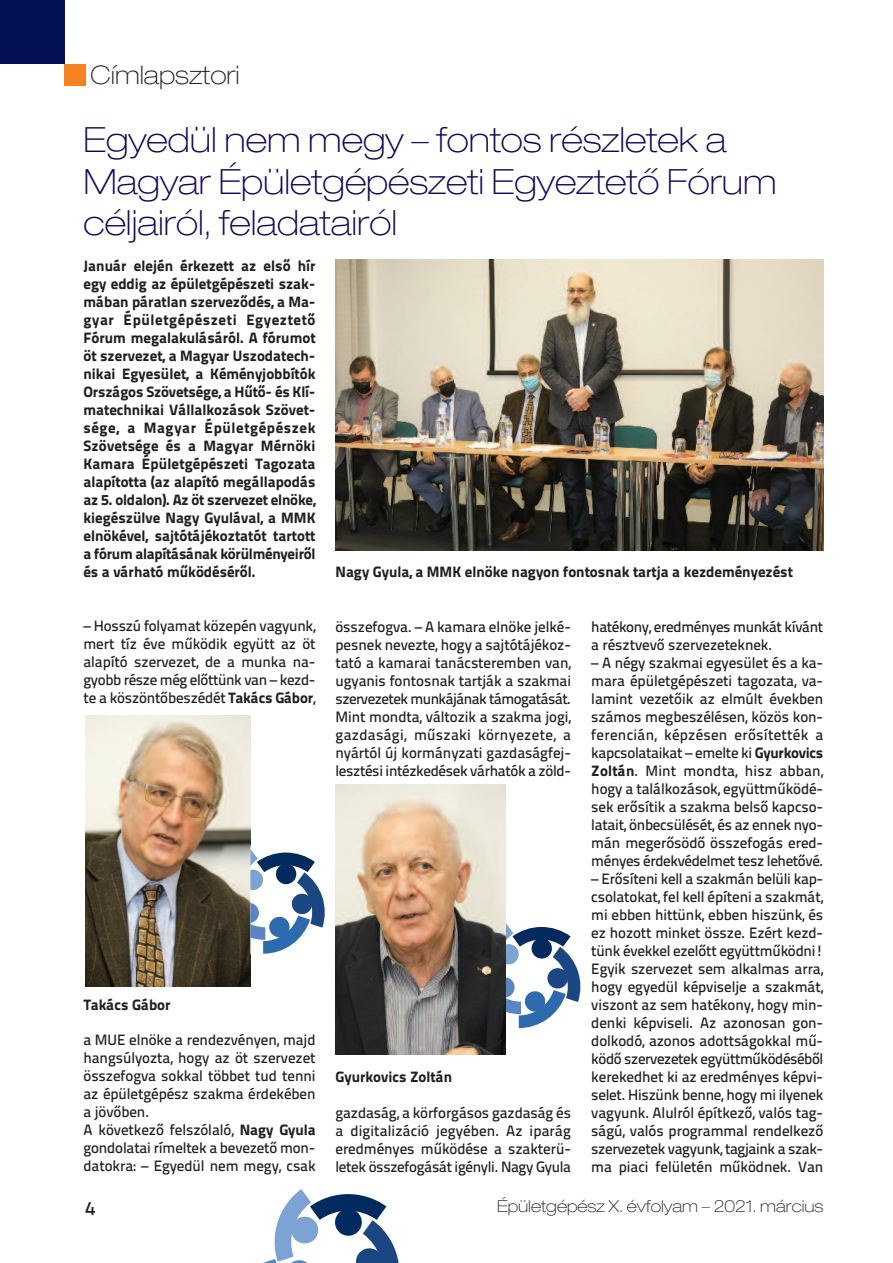
<style>
.page{position:relative;width:893px;height:1263px;background:#fff}
.page>*{position:absolute;margin:0;border:0;box-sizing:border-box;transform-origin:0 0}
.t1{font:100 expanded 34.8px/41.7px "Helvetica Neue LT Pro";color:#110658}
.t2{font:100 expanded 25.65px "Helvetica Neue LT Pro";color:#231f20}
.t3{font:500 19.5px "Titillium Text";color:#231f20}
.t4{font:100 expanded 16.5px "Helvetica Neue LT Pro";color:#231f20}
.t5{font:500 15px/18px "Titillium Text";letter-spacing:-.005em;color:#231f20;text-align:justify}
.t6{font:15px/18px "Titillium Text Heavvy";color:#231f20;text-align:justify}
.t7{font:500 15px/18px "Titillium Text";letter-spacing:-.025em;color:#231f20}
.s1{font-family:"Titillium Text Heavvy";font-weight:400}
</style>
<div class="page">
<div style="left:64px;top:64px;width:22px;height:21px;background:#f58220"></div>
<div style="left:0;top:0;width:64px;height:64px;background:#041156"></div>
<img style="left:336px;top:260px;width:487px;height:291px">
<img style="left:336px;top:785px;width:170px;height:270px">
<img style="left:85px;top:715px;width:165px;height:271px">
<svg style="left:250px;top:849px;width:75px;height:105px"></svg>
<svg style="left:506px;top:923px;width:75px;height:105px"></svg>
<svg style="left:263px;top:1189px;width:136px;height:74px"></svg>
<h2 class="t2" style="left:90px;top:65px;width:151px">Címlapsztori</h2>
<h1 class="t1" style="left:83px;top:122px;width:695px">Egyedül nem megy – fontos részletek a<br>Magyar Épületgépészeti Egyeztető Fórum céljairól, feladatairól</h1>
<p class="t6" style="left:83px;top:258px;width:234px">Január elején érkezett az első hír egy eddig az épületgépészeti szak&shy;mában páratlan szerveződés, a Ma&shy;gyar Épületgépészeti Egyeztető Fórum megalakulásáról. A fórumot öt szervezet, a Magyar Uszodatech&shy;nikai Egyesület, a Kéményjobbítók Országos Szövetsége, a Hűtő- és Klí&shy;matechnikai Vállalkozások Szövet&shy;sége, a Magyar Épületgépészek Szövetsége és a Magyar Mérnöki Kamara Épületgépészeti Tagozata alapította (az alapító megállapodás az 5. oldalon). Az öt szervezet elnöke, kiegészülve Nagy Gyulával, a MMK elnökével, sajtótájékoztatót tartott a fórum alapításának körülményeiről és a várható működéséről.</p>
<p class="t5" style="left:83px;top:618px;width:234px">– Hosszú folyamat közepén vagyunk, mert tíz éve működik együtt az öt alapító szervezet, de a munka na&shy;gyobb része még előttünk van – kezd&shy;te a köszöntőbeszédét <span class="s1">Takács Gábor</span>,</p>
<p class="t6" style="left:84px;top:998px;width:88px">Takács Gábor</p>
<p class="t5" style="left:83px;top:1032px;width:234px;text-align:left">a MUE elnöke a rendezvényen, majd hangsúlyozta, hogy az öt szervezet összefogva sokkal többet tud tenni az épületgépész szakma érdekében a jövőben.<br>A következő felszólaló, <span class="s1">Nagy Gyula </span>gondolatai rímeltek a bevezető mon&shy;datokra: – Egyedül nem megy, csak</p>
<p class="t6" style="left:336px;top:564px;width:459px">Nagy Gyula, a MMK elnöke nagyon fontosnak tartja a kezdeményezést</p>
<p class="t5" style="left:335px;top:619px;width:237px">összefogva. – A kamara elnöke jelké&shy;pesnek nevezte, hogy a sajtótájékoz&shy;tató a kamarai tanácsteremben van, ugyanis fontosnak tartják a szakmai szervezetek munkájának támogatását.<br>Mint mondta, változik a szakma jogi, gazdasági, műszaki környezete, a nyártól új kormányzati gazdaságfej&shy;lesztési intézkedések várhatók a zöld-</p>
<p class="t6" style="left:336px;top:1069px;width:118px">Gyurkovics Zoltán</p>
<p class="t5" style="left:335px;top:1105px;width:237px">gazdaság, a körforgásos gazdaság és a digitalizáció jegyében. Az iparág eredményes működése a szakterü&shy;letek összefogását igényli. Nagy Gyula</p>
<p class="t7" style="left:591px;top:620px;width:233px">hatékony, eredményes munkát kívánt a résztvevő szervezeteknek.</p>
<p class="t5" style="left:591px;top:656px;width:233px">– A négy szakmai egyesület és a ka&shy;mara épületgépészeti tagozata, va&shy;lamint vezetőik az elmúlt években számos megbeszélésen, közös kon&shy;ferencián, képzésen erősítették a kapcsolataikat – emelte ki <span class="s1">Gyurkovics Zoltán</span>. Mint mondta, hisz abban, hogy a találkozások, együttműködé&shy;sek erősítik a szakma belső kapcso&shy;latait, önbecsülését, és az ennek nyo&shy;mán megerősödő összefogás ered&shy;ményes érdekvédelmet tesz lehetővé.</p>
<p class="t5" style="left:591px;top:872px;width:233px">– Erősíteni kell a szakmán belüli kap&shy;csolatokat, fel kell építeni a szakmát, mi ebben hittünk, ebben hiszünk, és ez hozott minket össze. Ezért kezd&shy;tünk évekkel ezelőtt együttműködni!<br>Egyik szervezet sem alkalmas arra, hogy egyedül képviselje a szakmát, viszont az sem hatékony, hogy min&shy;denki képviseli. Az azonosan gon&shy;dolkodó, azonos adottságokkal mű&shy;ködő szervezetek együttműködéséből kerekedhet ki az eredményes képvi&shy;selet. Hiszünk benne, hogy mi ilyenek vagyunk. Alulról építkező, valós tag&shy;ságú, valós programmal rendelkező szervezetek vagyunk, tagjaink a szak&shy;ma piaci felületén működnek. Van</p>
<h3 class="t3" style="left:85px;top:1201px;width:12px">4</h3>
<p class="t4" style="left:497px;top:1200px;width:328px">Épületgépész X. évfolyam – 2021. március</p>
</div>
